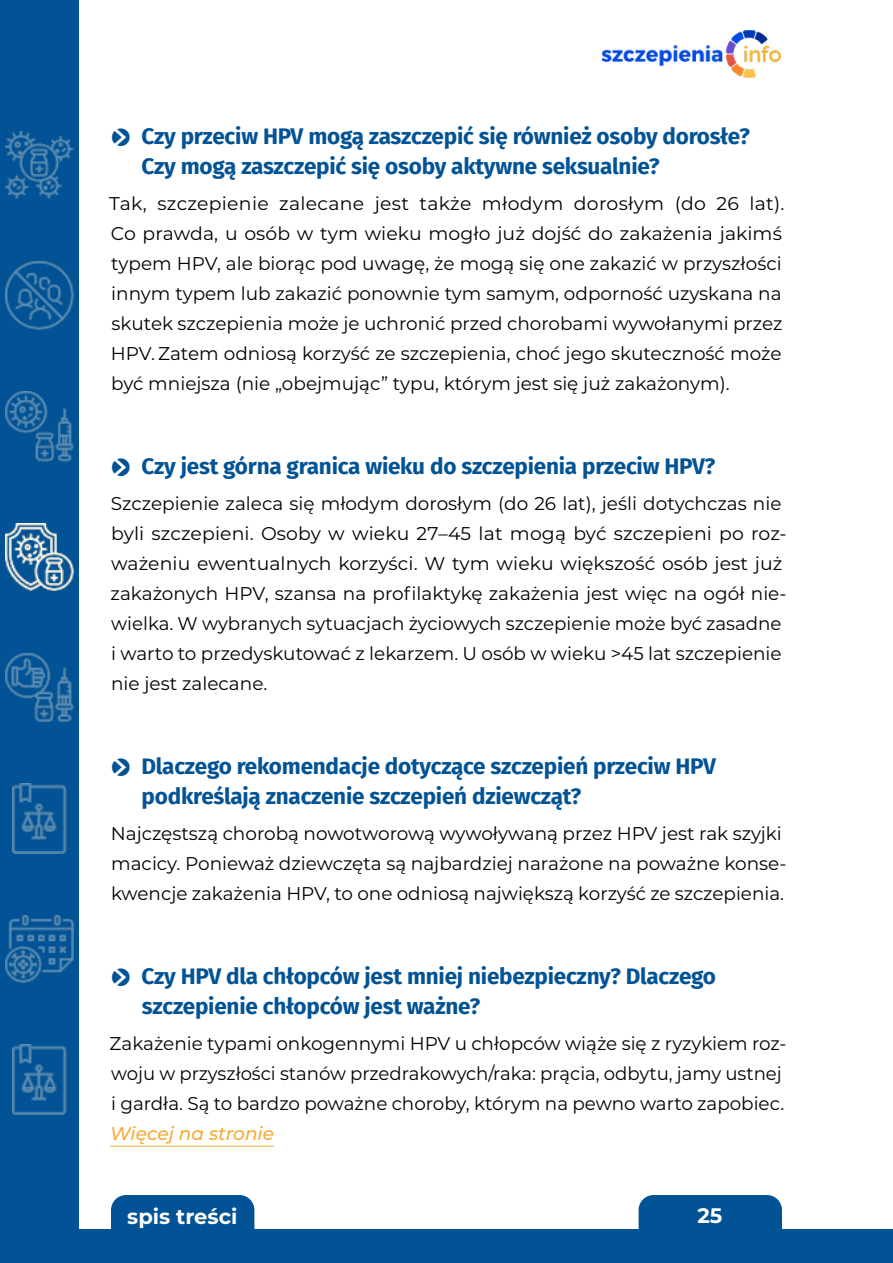
<style>
.page{position:relative;width:893px;height:1263px;background:#fff}
.page>*{position:absolute;margin:0;border:0;box-sizing:border-box;transform-origin:0 0}
.t1{font:700 22.5px/30px "Fira Sans";letter-spacing:-.01em;color:#025395}
.t2{font:700 21px "Montserrat";color:#fff}
.t3{font:18.45px/30px "Montserrat";color:#000}
.t4{font:italic 500 18.45px "Montserrat";color:#f6ab36}
.s1{font-family:"Pointers";font-weight:400}
</style>
<div class="page">
<div style="left:0;top:0;width:79px;height:1260px;background:#025395"></div>
<img style="left:6px;top:131px;width:67px;height:67px">
<img style="left:6px;top:262px;width:67px;height:67px">
<img style="left:6px;top:391px;width:67px;height:70px">
<img style="left:6px;top:654px;width:67px;height:67px">
<img style="left:12px;top:783px;width:54px;height:70px">
<img style="left:6px;top:915px;width:67px;height:67px">
<img style="left:12px;top:1044px;width:54px;height:70px">
<img style="left:6px;top:523px;width:67px;height:67px">
<hr style="left:110px;top:1146px;width:164px;height:1px;background:#f6ab36">
<img style="left:601px;top:31px;width:180px;height:46px">
<div style="left:111px;top:1195px;width:143px;height:60px;background:#025395;border-radius:15px"></div>
<div style="left:639px;top:1195px;width:143px;height:68px;background:#025395;border-radius:15px"></div>
<div style="left:0;top:1230px;width:893px;height:33px;background:#025395"></div>
<p class="t1" style="left:142px;top:120px;width:610px;text-indent:-29px"><span class="s1">O</span> Czy przeciw HPV mogą zaszczepić się również osoby dorosłe?<br>Czy mogą zaszczepić się osoby aktywne seksualnie?</p>
<p class="t3" style="left:109px;top:188px;width:677px">Tak, szczepienie zalecane jest także młodym dorosłym (do 26 lat).<br>Co prawda, u osób w tym wieku mogło już dojść do zakażenia jakimś typem HPV, ale biorąc pod uwagę, że mogą się one zakazić w przyszłości innym typem lub zakazić ponownie tym samym, odporność uzyskana na skutek szczepienia może je uchronić przed chorobami wywołanymi przez HPV. Zatem odniosą korzyść ze szczepienia, choć jego skuteczność może być mniejsza (nie „obejmując” typu, którym jest się już zakażonym).</p>
<p class="t1" style="left:112px;top:450px;width:605px"><span class="s1">O</span> Czy jest górna granica wieku do szczepienia przeciw HPV?</p>
<p class="t3" style="left:111px;top:488px;width:678px">Szczepienie zaleca się młodym dorosłym (do 26 lat), jeśli dotychczas nie byli szczepieni. Osoby w wieku 27–45 lat mogą być szczepieni po roz&shy;ważeniu ewentualnych korzyści. W tym wieku większość osób jest już zakażonych HPV, szansa na profilaktykę zakażenia jest więc na ogół nie&shy;wielka. W wybranych sytuacjach życiowych szczepienie może być zasadne i warto to przedyskutować z lekarzem. U osób w wieku &gt;45 lat szczepienie nie jest zalecane.</p>
<p class="t1" style="left:142px;top:750px;width:576px;text-indent:-30px"><span class="s1">O</span> Dlaczego rekomendacje dotyczące szczepień przeciw HPV podkreślają znaczenie szczepień dziewcząt?</p>
<p class="t3" style="left:111px;top:818px;width:677px">Najczęstszą chorobą nowotworową wywoływaną przez HPV jest rak szyjki macicy. Ponieważ dziewczęta są najbardziej narażone na poważne konse&shy;kwencje zakażenia HPV, to one odniosą największą korzyść ze szczepienia.</p>
<p class="t1" style="left:142px;top:960px;width:576px;text-indent:-30px"><span class="s1">O</span> Czy HPV dla chłopców jest mniej niebezpieczny? Dlaczego szczepienie chłopców jest ważne?</p>
<p class="t3" style="left:110px;top:1028px;width:679px">Zakażenie typami onkogennymi HPV u chłopców wiąże się z ryzykiem roz&shy;woju w przyszłości stanów przedrakowych/raka: prącia, odbytu, jamy ustnej i gardła. Są to bardzo poważne choroby, którym na pewno warto zapobiec.</p>
<p class="t4" style="left:110px;top:1121px;width:165px">Więcej na stronie</p>
<p class="t2" style="left:127px;top:1202px;width:112px">spis treści</p>
<p class="t2" style="left:697px;top:1200px;width:26px">25</p>
</div>
